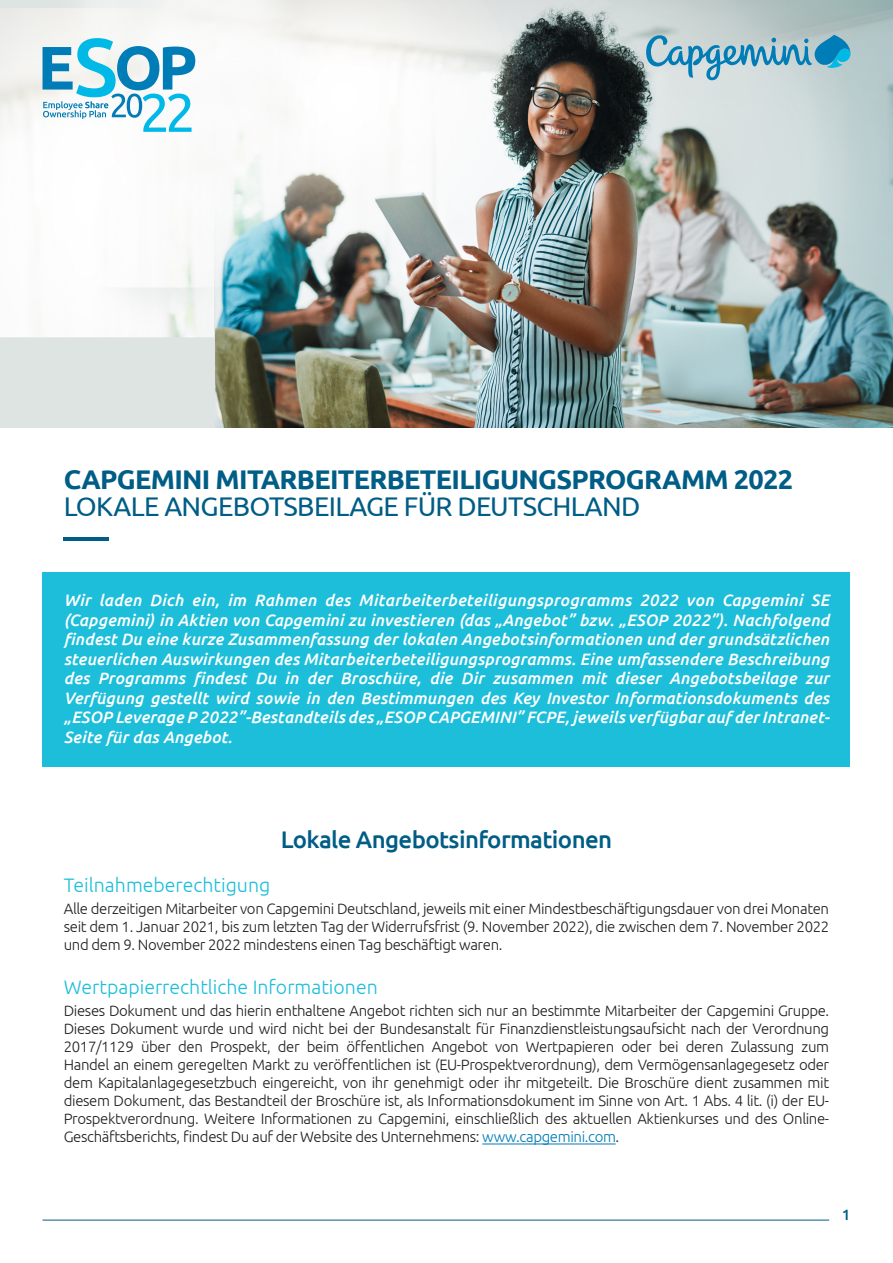
<style>
.page{position:relative;width:893px;height:1263px;background:#fff}
.page>*{position:absolute;margin:0;border:0;box-sizing:border-box;transform-origin:0 0}
.t1{font:700 27px "Ubuntu";letter-spacing:-.025em;color:#005d86}
.t2{font:27px "Ubuntu";letter-spacing:-.025em;color:#005d86}
.t3{font:500 24px "Ubuntu";letter-spacing:-.025em;color:#005d86}
.INTER_cyan{font:300 19.5px "Ubuntu";color:#1cbeda}
.t4{font:italic 500 16.5px/19.5px "Ubuntu";letter-spacing:.01em;color:#fff;text-align:justify}
.TEXTE{font:300 15px/18px "Ubuntu";letter-spacing:-.025em;color:#231f20;text-align:justify}
.t5{font:500 15px "Ubuntu";color:#005d86}
.s1{color:#007cb6}
</style>
<div class="page">
<div style="left:43px;top:572px;width:807px;height:194px;background:#1cbeda"></div>
<hr style="left:482px;top:1143px;width:134px;height:1px;background:#007cb6">
<hr style="left:64px;top:537px;width:45px;height:3px;background:#005d86">
<img style="left:0;top:0;width:893px;height:427px">
<svg style="left:646px;top:35px;width:204px;height:45px"></svg>
<svg style="left:43px;top:38px;width:152px;height:94px"></svg>
<hr style="left:43px;top:1220px;width:786px;height:1px;background:#005d86">
<p class="t1" style="left:64px;top:463px;width:731px">CAPGEMINI MITARBEITERBETEILIGUNGSPROGRAMM 2022</p>
<p class="t2" style="left:64px;top:490px;width:578px">LOKALE ANGEBOTSBEILAGE FÜR DEUTSCHLAND</p>
<p class="t4" style="left:64px;top:590px;width:768px">Wir laden Dich ein, im Rahmen des Mitarbeiterbeteiligungsprogramms 2022 von Capgemini SE (Capgemini) in Aktien von Capgemini zu investieren (das „Angebot” bzw. „ESOP 2022”). Nachfolgend findest Du eine kurze Zusammenfassung der lokalen Angebotsinformationen und der grundsätzlichen steuerlichen Auswirkungen des Mitarbeiterbeteiligungsprogramms. Eine umfassendere Beschreibung des Programms findest Du in der Broschüre, die Dir zusammen mit dieser Angebotsbeilage zur Verfügung gestellt wird sowie in den Bestimmungen des Key Investor Informationsdokuments des „ESOP Leverage P 2022”-Bestandteils des „ESOP CAPGEMINI” FCPE, jeweils verfügbar auf der Intranet-Seite für das Angebot.</p>
<p class="t3" style="left:281px;top:824px;width:333px">Lokale Angebotsinformationen</p>
<p class="INTER_cyan" style="left:64px;top:873px;width:208px">Teilnahmeberechtigung</p>
<p class="TEXTE" style="left:64px;top:899px;width:767px">Alle derzeitigen Mitarbeiter von Capgemini Deutschland, jeweils mit einer Mindestbeschäftigungsdauer von drei Monaten seit dem 1. Januar 2021, bis zum letzten Tag der Widerrufsfrist (9. November 2022), die zwischen dem 7. November 2022 und dem 9. November 2022 mindestens einen Tag beschäftigt waren.</p>
<p class="INTER_cyan" style="left:64px;top:975px;width:315px">Wertpapierrechtliche Informationen</p>
<p class="TEXTE" style="left:64px;top:1002px;width:767px">Dieses Dokument und das hierin enthaltene Angebot richten sich nur an bestimmte Mitarbeiter der Capgemini Gruppe.<br>Dieses Dokument wurde und wird nicht bei der Bundesanstalt für Finanzdienstleistungsaufsicht nach der Verordnung 2017/1129 über den Prospekt, der beim öffentlichen Angebot von Wertpapieren oder bei deren Zulassung zum Handel an einem geregelten Markt zu veröffentlichen ist (EU-Prospektverordnung), dem Vermögensanlagegesetz oder dem Kapitalanlagegesetzbuch eingereicht, von ihr genehmigt oder ihr mitgeteilt. Die Broschüre dient zusammen mit diesem Dokument, das Bestandteil der Broschüre ist, als Informationsdokument im Sinne von Art. 1 Abs. 4 lit. (i) der EU-Prospektverordnung. Weitere Informationen zu Capgemini, einschließlich des aktuellen Aktienkurses und des Online-Geschäftsberichts, findest Du auf der Website des Unternehmens: <span class="s1">www.capgemini.com</span>.</p>
<p class="t5" style="left:842px;top:1205px;width:10px">1</p>
</div>
